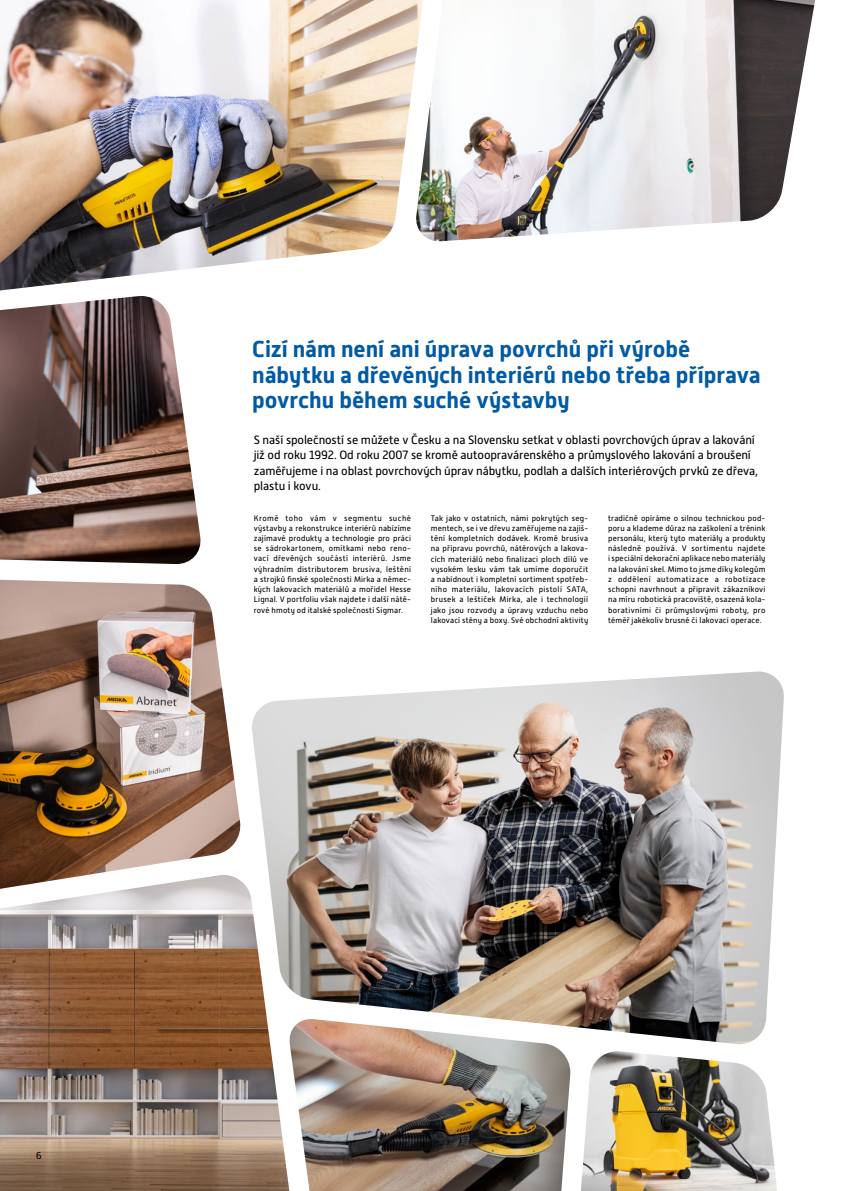
<style>
.page{position:relative;width:842px;height:1191px;background:#fff}
.page>*{position:absolute;margin:0;border:0;box-sizing:border-box;transform-origin:0 0}
.t1{font:700 23px/25.5px "Alwyn New";color:#005aa5}
.t2{font:12px/15.3px "Alwyn New";letter-spacing:-.01em;color:#000}
.t3{font:10px "Alwyn New";color:#000}
.t4{font:8px/10.2px "Alwyn New";letter-spacing:.02em;color:#000;text-align:justify}
</style>
<div class="page">
<img style="left:0;top:0;width:414px;height:290px">
<img style="left:414px;top:0;width:401px;height:242px">
<img style="left:0;top:881px;width:289px;height:310px">
<img style="left:251px;top:671px;width:533px;height:374px">
<img style="left:289px;top:1019px;width:281px;height:172px">
<img style="left:581px;top:1051px;width:196px;height:140px">
<img style="left:0;top:296px;width:201px;height:268px">
<img style="left:0;top:580px;width:241px;height:309px">
<hr style="left:187px;top:666px;width:1px;height:114px;background:#fff">
<p class="t3" style="left:36px;top:1149px;width:7px">6</p>
<h1 class="t1" style="left:252px;top:337px;width:510px">Cizí nám není ani úprava povrchů při výrobě nábytku a dřevěných interiérů nebo třeba příprava povrchu během suché výstavby</h1>
<p class="t2" style="left:254px;top:432px;width:506px">S naší společností se můžete v Česku a na Slovensku setkat v oblasti povrchových úprav a lakování již od roku 1992. Od roku 2007 se kromě autoopravárenského a průmyslového lakování a broušení zaměřujeme i na oblast povrchových úprav nábytku, podlah a dalších interiérových prvků ze dřeva, plastu i kovu.</p>
<p class="t4" style="left:254px;top:513px;width:159px">Kromě toho vám v segmentu suché výstavby a rekonstrukce interiérů nabízíme zajímavé produkty a technologie pro práci se sádrokartonem, omítkami nebo reno&shy;vací dřevěných součástí interiérů. Jsme výhradním distributorem brusiva, leštění a strojků finské společnosti Mirka a němec&shy;kých lakovacích materiálů a mořidel Hesse Lignal. V portfoliu však najdete i další nátě&shy;rové hmoty od italské společnosti Sigmar.</p>
<p class="t4" style="left:431px;top:513px;width:159px">Tak jako v ostatních, námi pokrytých seg&shy;mentech, se i ve dřevu zaměřujeme na zajiš&shy;tění kompletních dodávek. Kromě brusiva na přípravu povrchů, nátěrových a lakova&shy;cích materiálů nebo finalizaci ploch dílů ve vysokém lesku vám tak umíme doporučit a nabídnout i kompletní sortiment spotřeb&shy;ního materiálu, lakovacích pistolí SATA, brusek a leštiček Mirka, ale i technologií jako jsou rozvody a úpravy vzduchu nebo lakovací stěny a boxy. Své obchodní aktivity</p>
<p class="t4" style="left:608px;top:513px;width:159px">tradičně opíráme o silnou technickou pod&shy;poru a klademe důraz na zaškolení a trénink personálu, který tyto materiály a produkty následně používá. V sortimentu najdete i speciální dekorační aplikace nebo materiály na lakování skel. Mimo to jsme díky kolegům z oddělení automatizace a robotizace schopni navrhnout a připravit zákazníkovi na míru robotická pracoviště, osazená kola&shy;borativními či průmyslovými roboty, pro téměř jakékoliv brusné či lakovací operace.</p>
</div>
